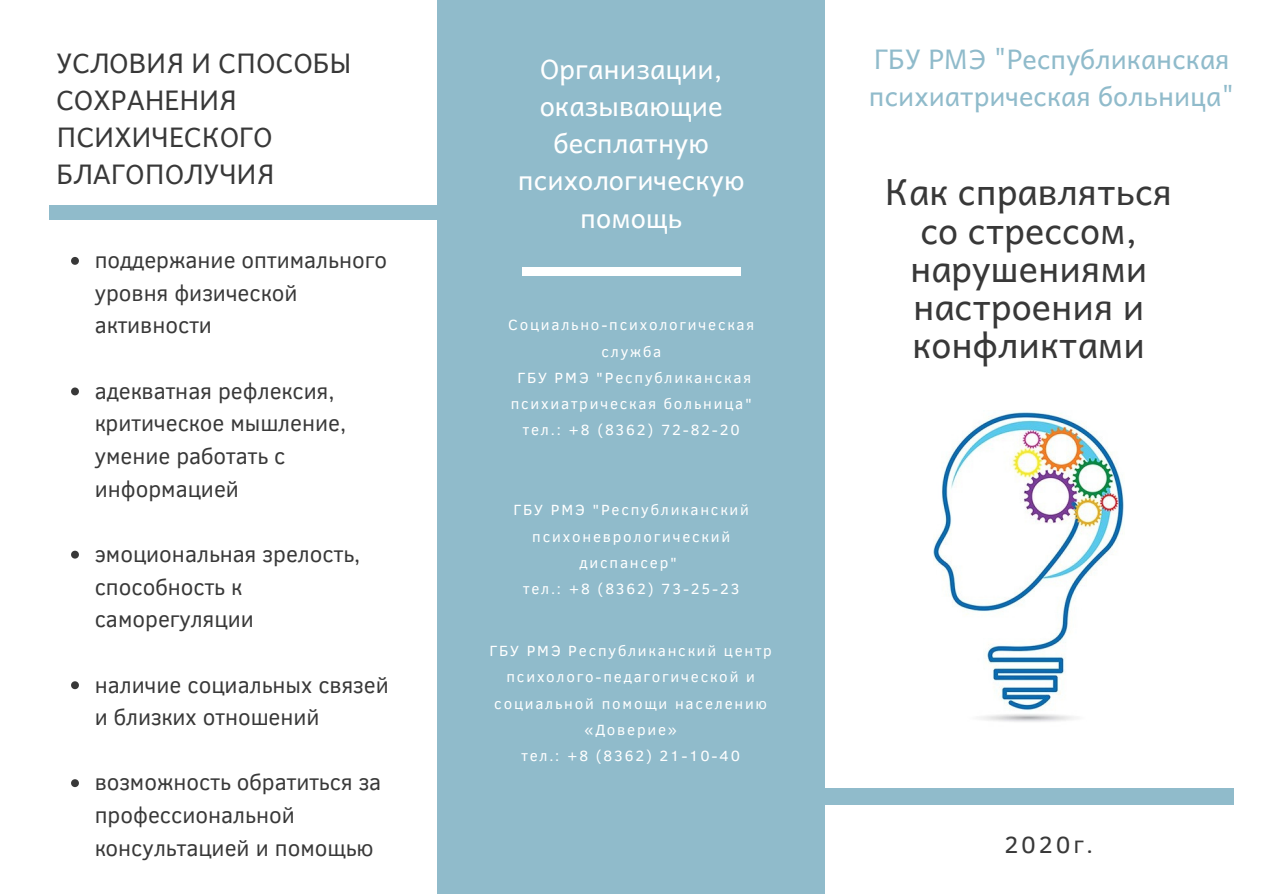
<style>
.page{position:relative;width:1263px;height:894px;background:#fff}
.page>*{position:absolute;margin:0;border:0;box-sizing:border-box;transform-origin:0 0}
.t1{font:36px/38.2px "Andika";color:#383838;text-align:center}
.t2{font:27.3px/37.2px "Andika";color:#fff;text-align:center}
.t3{font:27px/37px "Andika";color:#383838}
.t4{font:27px/37px "Andika";color:#90bbcb}
.t5{font:24px "Clear Sans";letter-spacing:.12em;color:#383838}
.t6{font:22.5px/32.5px "Clear Sans";color:#383838}
.t7{font:15.15px/26.2px "Clear Sans";letter-spacing:.12em;color:#fff;text-align:center}
</style>
<div class="page">
<div style="left:437px;top:0;width:387px;height:893px;background:#90bbcb"></div>
<div style="left:824px;top:788px;width:409px;height:16px;background:#90bbcb"></div>
<div style="left:522px;top:267px;width:218px;height:8px;background:#fff"></div>
<div style="left:50px;top:205px;width:388px;height:15px;background:#90bbcb"></div>
<svg style="left:71px;top:257px;width:8px;height:8px"></svg>
<svg style="left:71px;top:387px;width:8px;height:8px"></svg>
<svg style="left:71px;top:550px;width:8px;height:8px"></svg>
<svg style="left:71px;top:681px;width:8px;height:8px"></svg>
<svg style="left:71px;top:779px;width:8px;height:7px"></svg>
<img style="left:933px;top:410px;width:191px;height:312px">
<p class="t3" style="left:56px;top:43px;width:297px">УСЛОВИЯ И СПОСОБЫ<br>СОХРАНЕНИЯ<br>ПСИХИЧЕСКОГО<br>БЛАГОПОЛУЧИЯ</p>
<p class="t6" style="left:95px;top:243px;width:294px">поддержание оптимального уровня физической активности</p>
<p class="t6" style="left:95px;top:373px;width:253px">адекватная рефлексия, критическое мышление, умение работать с информацией</p>
<p class="t6" style="left:95px;top:536px;width:267px">эмоциональная зрелость, способность к саморегуляции</p>
<p class="t6" style="left:95px;top:667px;width:296px">наличие социальных связей и близких отношений</p>
<p class="t6" style="left:95px;top:765px;width:288px">возможность обратиться за профессиональной консультацией и помощью</p>
<p class="t2" style="left:518px;top:49px;width:228px">Организации, оказывающие бесплатную психологическую помощь</p>
<p class="t7" style="left:508px;top:311px;width:248px">Социально-психологическая служба</p>
<p class="t7" style="left:511px;top:363px;width:243px">ГБУ РМЭ "Республиканская психиатрическая больница"</p>
<p class="t7" style="left:523px;top:416px;width:218px">тел.: +8 (8362) 72-82-20</p>
<p class="t7" style="left:514px;top:496px;width:237px">ГБУ РМЭ "Республиканский психоневрологический диспансер"</p>
<p class="t7" style="left:523px;top:574px;width:218px">тел.: +8 (8362) 73-25-23</p>
<p class="t7" style="left:489px;top:636px;width:284px">ГБУ РМЭ Республиканский центр психолого-педагогической и социальной помощи населению «Доверие»</p>
<p class="t7" style="left:521px;top:741px;width:220px">тел.: +8 (8362) 21-10-40</p>
<p class="t4" style="left:869px;top:39px;width:367px">ГБУ РМЭ "Республиканская психиатрическая больница"</p>
<p class="t1" style="left:885px;top:171px;width:288px">Как справляться со стрессом, нарушениями настроения и конфликтами</p>
<p class="t5" style="left:1004px;top:826px;width:90px">2020г.</p>
</div>
